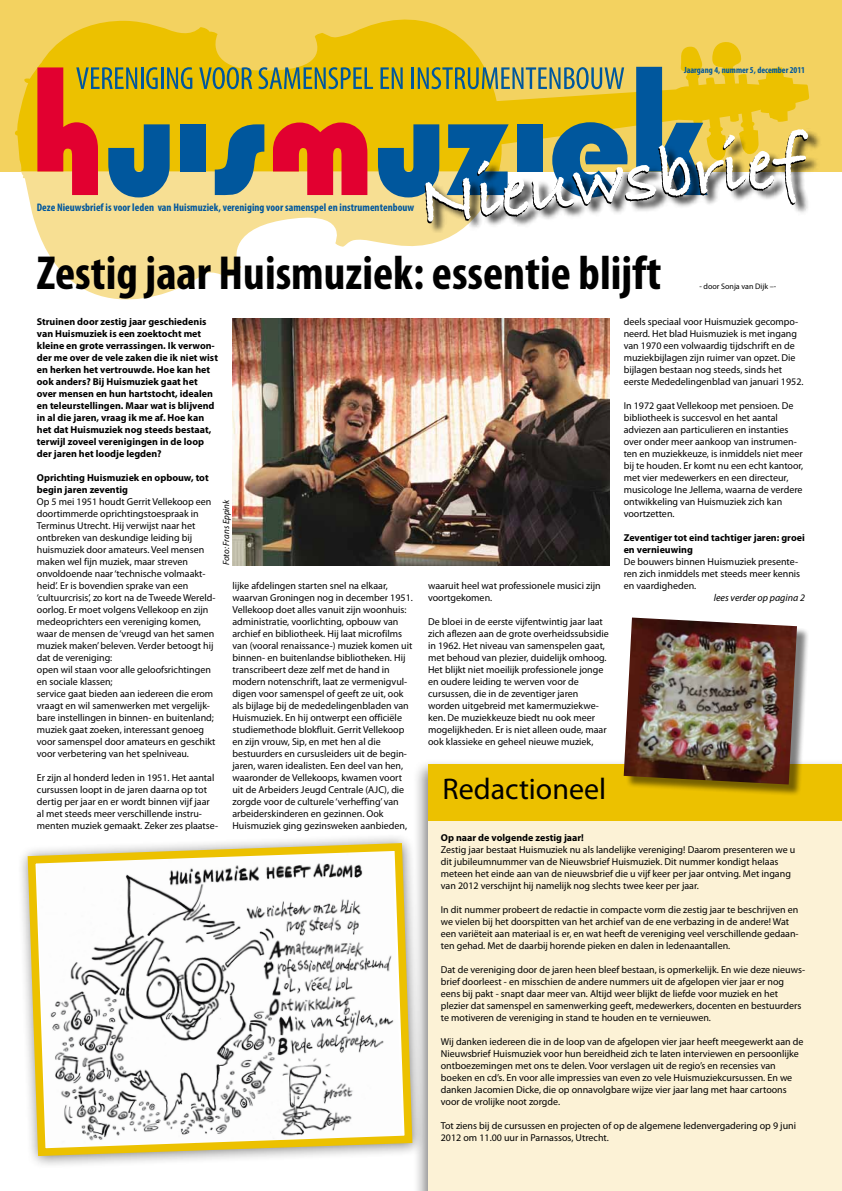
<style>
.page{position:relative;width:842px;height:1191px;background:#fff}
.page>*{position:absolute;margin:0;border:0;box-sizing:border-box;transform-origin:0 0}
.t1{font:74.2px "Bradley Hand ITCTT Bold";color:#fff}
.t2{font:700 condensed 48px "Myriad Pro";color:#000}
.t3{font:30px "Myriad Pro";color:#000}
.t4{font:700 condensed 11px "Myriad Pro";letter-spacing:.005em;color:#00579d}
.t5{font:10px/12px "Myriad Pro";color:#000}
.t6{font:700 10px/12px "Myriad Pro";color:#000}
.t7{font:italic 10px "Myriad Pro";color:#000}
.t8{font:700 condensed 9px "Myriad Pro";color:#00579d}
.t9{font:italic 9px "Myriad Pro";color:#000}
.t10{font:8px "Myriad Pro";color:#000}
</style>
<div class="page">
<div style="left:0;top:0;width:842px;height:171px;background:#f3d260"></div>
<svg style="left:21px;top:171px;width:392px;height:129px;fill:#f7df93"></svg>
<svg style="left:15px;top:19px;width:794px;height:152px;fill:#ecc100"></svg>
<svg style="left:215px;top:124px;width:49px;height:71px;background:#598273"></svg>
<div style="left:180px;top:124px;width:26px;height:47px;background:#00579d"></div>
<svg style="left:273px;top:122px;width:94px;height:73px;background:#e63838"></svg>
<svg style="left:378px;top:124px;width:35px;height:73px;background:#728c5b"></svg>
<svg style="left:636px;top:67px;width:72px;height:54px"></svg>
<svg style="left:37px;top:67px;width:155px;height:130px;background:#b37a3f"></svg>
<svg style="left:199px;top:67px;width:53px;height:22px"></svg>
<svg style="left:258px;top:67px;width:115px;height:22px;background:#989b3a"></svg>
<svg style="left:380px;top:67px;width:23px;height:22px"></svg>
<hr style="left:412px;top:67px;width:2px;height:22px;background:#00579d">
<svg style="left:418px;top:67px;width:206px;height:22px"></svg>
<img style="left:413px;top:121px;width:420px;height:125px">
<div style="left:428px;top:764px;width:414px;height:427px;background:#fcf2d6"></div>
<div style="left:428px;top:763px;width:414px;height:57px;background:#ecc100"></div>
<div style="left:625px;top:619px;width:184px;height:177px;background:#000;opacity:.5"></div>
<img style="left:624px;top:617px;width:173px;height:167px">
<div style="left:16px;top:831px;width:409px;height:337px;background:#000;opacity:.5"></div>
<svg style="left:24px;top:839px;width:392px;height:321px"></svg>
<img style="left:232px;top:319px;width:377px;height:246px">
<p class="t8" style="left:684px;top:64px;width:123px">Jaargang 4, nummer 5, december 2011</p>
<p class="t4" style="left:37px;top:201px;width:379px">Deze Nieuwsbrief is voor leden van Huismuziek, vereniging voor samenspel en instrumentenbouw</p>
<h1 class="t1" style="left:413px;top:144px;width:389px;rotate:-6deg">Nieuwsbrief</h1>
<h2 class="t2" style="left:37px;top:243px;width:626px">Zestig jaar Huismuziek: essentie blijft</h2>
<p class="t10" style="left:699px;top:281px;width:78px">- door Sonja van Dijk –-</p>
<p class="t6" style="left:37px;top:315px;width:183px">Struinen door zestig jaar geschiedenis van Huismuziek is een zoektocht met kleine en grote verrassingen. Ik verwon&shy;der me over de vele zaken die ik niet wist en herken het vertrouwde. Hoe kan het ook anders? Bij Huismuziek gaat het over mensen en hun hartstocht, idealen en teleurstellingen. Maar wat is blijvend in al die jaren, vraag ik me af. Hoe kan het dat Huismuziek nog steeds bestaat, terwijl zoveel verenigingen in de loop der jaren het loodje legden?</p>
<p class="t6" style="left:37px;top:471px;width:173px">Oprichting Huismuziek en opbouw, tot begin jaren zeventig</p>
<p class="t5" style="left:37px;top:496px;width:180px">Op 5 mei 1951 houdt Gerrit Vellekoop een doortimmerde oprichtingstoespraak in Terminus Utrecht. Hij verwijst naar het ontbreken van deskundige leiding bij huismuziek door amateurs. Veel mensen maken wel fijn muziek, maar streven onvoldoende naar ‘technische volmaakt&shy;heid’. Er is bovendien sprake van een ‘cultuurcrisis’, zo kort na de Tweede Wereld&shy;oorlog. Er moet volgens Vellekoop en zijn medeoprichters een vereniging komen, waar de mensen de ‘vreugd van het samen muziek maken’ beleven. Verder betoogt hij dat de vereniging:<br>open wil staan voor alle geloofsrichtingen en sociale klassen;<br>service gaat bieden aan iedereen die erom vraagt en wil samenwerken met vergelijk&shy;bare instellingen in binnen- en buitenland; muziek gaat zoeken, interessant genoeg voor samenspel door amateurs en geschikt voor verbetering van het spelniveau.</p>
<p class="t5" style="left:37px;top:772px;width:183px">Er zijn al honderd leden in 1951. Het aantal cursussen loopt in de jaren daarna op tot dertig per jaar en er wordt binnen vijf jaar al met steeds meer verschillende instru&shy;menten muziek gemaakt. Zeker zes plaatse-</p>
<p class="t5" style="left:624px;top:316px;width:181px">deels speciaal voor Huismuziek gecompo&shy;neerd. Het blad Huismuziek is met ingang van 1970 een volwaardig tijdschrift en de muziekbijlagen zijn ruimer van opzet. Die bijlagen bestaan nog steeds, sinds het eerste Mededelingenblad van januari 1952.</p>
<p class="t5" style="left:624px;top:400px;width:181px">In 1972 gaat Vellekoop met pensioen. De bibliotheek is succesvol en het aantal adviezen aan particulieren en instanties over onder meer aankoop van instrumen&shy;ten en muziekkeuze, is inmiddels niet meer bij te houden. Er komt nu een echt kantoor, met vier medewerkers en een directeur, musicologe Ine Jellema, waarna de verdere ontwikkeling van Huismuziek zich kan voortzetten.</p>
<p class="t6" style="left:624px;top:531px;width:183px">Zeventiger tot eind tachtiger jaren: groei en vernieuwing</p>
<p class="t5" style="left:624px;top:556px;width:178px">De bouwers binnen Huismuziek presente&shy;ren zich inmiddels met steeds meer kennis en vaardigheden.</p>
<p class="t7" style="left:714px;top:592px;width:93px">lees verder op pagina 2</p>
<p class="t9" style="left:221px;top:565px;width:67px;rotate:-90deg">Foto: Frans Eppink</p>
<p class="t5" style="left:232px;top:580px;width:182px">lijke afdelingen starten snel na elkaar, waarvan Groningen nog in december 1951.<br>Vellekoop doet alles vanuit zijn woonhuis: administratie, voorlichting, opbouw van archief en bibliotheek. Hij laat microfilms van (vooral renaissance-) muziek komen uit binnen- en buitenlandse bibliotheken. Hij transcribeert deze zelf met de hand in modern notenschrift, laat ze vermenigvul&shy;digen voor samenspel of geeft ze uit, ook als bijlage bij de mededelingenbladen van Huismuziek. En hij ontwerpt een officiële studiemethode blokfluit. Gerrit Vellekoop en zijn vrouw, Sip, en met hen al die bestuurders en cursusleiders uit de begin&shy;jaren, waren idealisten. Een deel van hen, waaronder de Vellekoops, kwamen voort uit de Arbeiders Jeugd Centrale (AJC), die zorgde voor de culturele ‘verheffing’ van arbeiderskinderen en gezinnen. Ook Huismuziek ging gezinsweken aanbieden,</p>
<p class="t5" style="left:428px;top:580px;width:174px">waaruit heel wat professionele musici zijn voortgekomen.</p>
<p class="t5" style="left:428px;top:616px;width:182px">De bloei in de eerste vijfentwintig jaar laat zich aflezen aan de grote overheidssubsidie in 1962. Het niveau van samenspelen gaat, met behoud van plezier, duidelijk omhoog.<br>Het blijkt niet moeilijk professionele jonge en oudere leiding te werven voor de cursussen, die in de zeventiger jaren worden uitgebreid met kamermuziekwe&shy;ken. De muziekkeuze biedt nu ook meer mogelijkheden. Er is niet alleen oude, maar ook klassieke en geheel nieuwe muziek,</p>
<h3 class="t3" style="left:442px;top:770px;width:165px">Redactioneel</h3>
<p class="t6" style="left:441px;top:831px;width:145px">Op naar de volgende zestig jaar!</p>
<p class="t5" style="left:441px;top:844px;width:356px">Zestig jaar bestaat Huismuziek nu als landelijke vereniging! Daarom presenteren we u dit jubileumnummer van de Nieuwsbrief Huismuziek. Dit nummer kondigt helaas meteen het einde aan van de nieuwsbrief die u vijf keer per jaar ontving. Met ingang van 2012 verschijnt hij namelijk nog slechts twee keer per jaar.</p>
<p class="t5" style="left:441px;top:904px;width:359px">In dit nummer probeert de redactie in compacte vorm die zestig jaar te beschrijven en we vielen bij het doorspitten van het archief van de ene verbazing in de andere! Wat een variëteit aan materiaal is er, en wat heeft de vereniging veel verschillende gedaan&shy;ten gehad. Met de daarbij horende pieken en dalen in ledenaantallen.</p>
<p class="t5" style="left:441px;top:964px;width:366px">Dat de vereniging door de jaren heen bleef bestaan, is opmerkelijk. En wie deze nieuws&shy;brief doorleest - en misschien de andere nummers uit de afgelopen vier jaar er nog eens bij pakt - snapt daar meer van. Altijd weer blijkt de liefde voor muziek en het plezier dat samenspel en samenwerking geeft, medewerkers, docenten en bestuurders te motiveren de vereniging in stand te houden en te vernieuwen.</p>
<p class="t5" style="left:441px;top:1036px;width:364px">Wij danken iedereen die in de loop van de afgelopen vier jaar heeft meegewerkt aan de Nieuwsbrief Huismuziek voor hun bereidheid zich te laten interviewen en persoonlijke ontboezemingen met ons te delen. Voor verslagen uit de regio’s en recensies van boeken en cd’s. En voor alle impressies van even zo vele Huismuziekcursussen. En we danken Jacomien Dicke, die op onnavolgbare wijze vier jaar lang met haar cartoons voor de vrolijke noot zorgde.</p>
<p class="t5" style="left:441px;top:1120px;width:357px">Tot ziens bij de cursussen en projecten of op de algemene ledenvergadering op 9 juni<br>2012 om 11.00 uur in Parnassos, Utrecht.</p>
</div>
